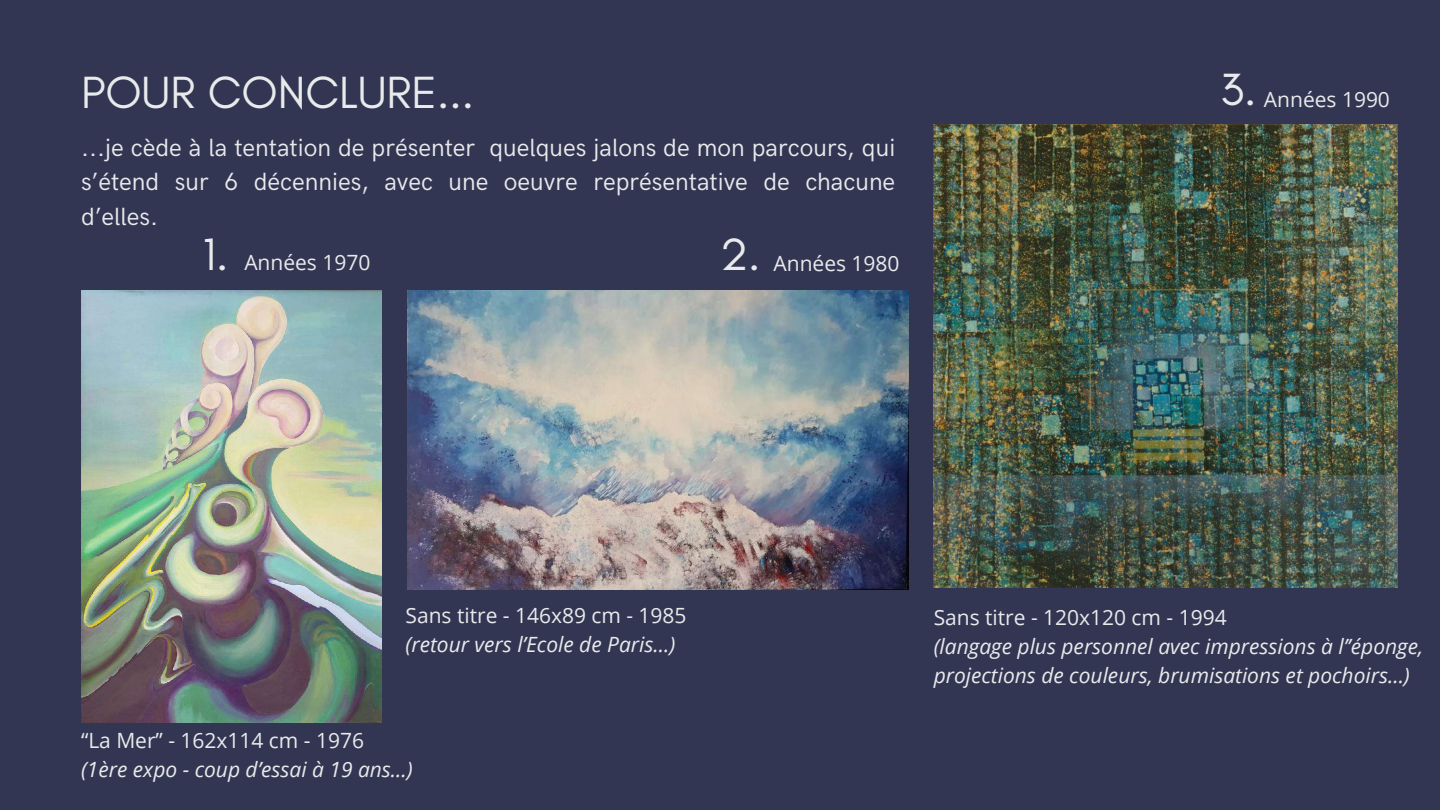
<style>
.page{position:relative;width:1440px;height:810px;background:#333652}
.page>*{position:absolute;margin:0;border:0;box-sizing:border-box;transform-origin:0 0}
.t1{font:46px "Glacial Indifference";color:#e9eaec}
.t2{font:25px/34.5px "HK Grotesk";color:#e9eaec;text-align:justify}
.t3{font:italic 21px/29.2px "Open Sans";color:#e9eaec}
.t4{font:21px "Open Sans";color:#e9eaec}
</style>
<div class="page">
<img style="left:81px;top:291px;width:301px;height:431px">
<img style="left:407px;top:291px;width:502px;height:298px">
<img style="left:934px;top:124px;width:463px;height:464px">
<h1 class="t1" style="left:81px;top:64px;width:394px">POUR CONCLURE...</h1>
<p class="t2" style="left:81px;top:131px;width:816px">...je cède à la tentation de présenter quelques jalons de mon parcours, qui s’étend sur 6 décennies, avec une oeuvre représentative de chacune d’elles.</p>
<h1 class="t1" style="left:203px;top:226px;width:27px">1.</h1>
<h1 class="t1" style="left:720px;top:226px;width:42px">2.</h1>
<p class="t4" style="left:244px;top:247px;width:127px">Années 1970</p>
<p class="t4" style="left:774px;top:249px;width:128px">Années 1980</p>
<h1 class="t1" style="left:1220px;top:61px;width:38px">3.</h1>
<p class="t4" style="left:1264px;top:84px;width:128px">Années 1990</p>
<p class="t4" style="left:406px;top:600px;width:283px">Sans titre - 146x89 cm - 1985</p>
<p class="t3" style="left:406px;top:629px;width:271px">(retour vers l’Ecole de Paris...)</p>
<p class="t4" style="left:81px;top:726px;width:285px">“La Mer” - 162x114 cm - 1976</p>
<p class="t3" style="left:81px;top:754px;width:333px">(1ère expo - coup d’essai à 19 ans...)</p>
<p class="t4" style="left:934px;top:602px;width:295px">Sans titre - 120x120 cm - 1994</p>
<p class="t3" style="left:934px;top:631px;width:491px">(langage plus personnel avec impressions à l’’éponge, projections de couleurs, brumisations et pochoirs...)</p>
</div>
